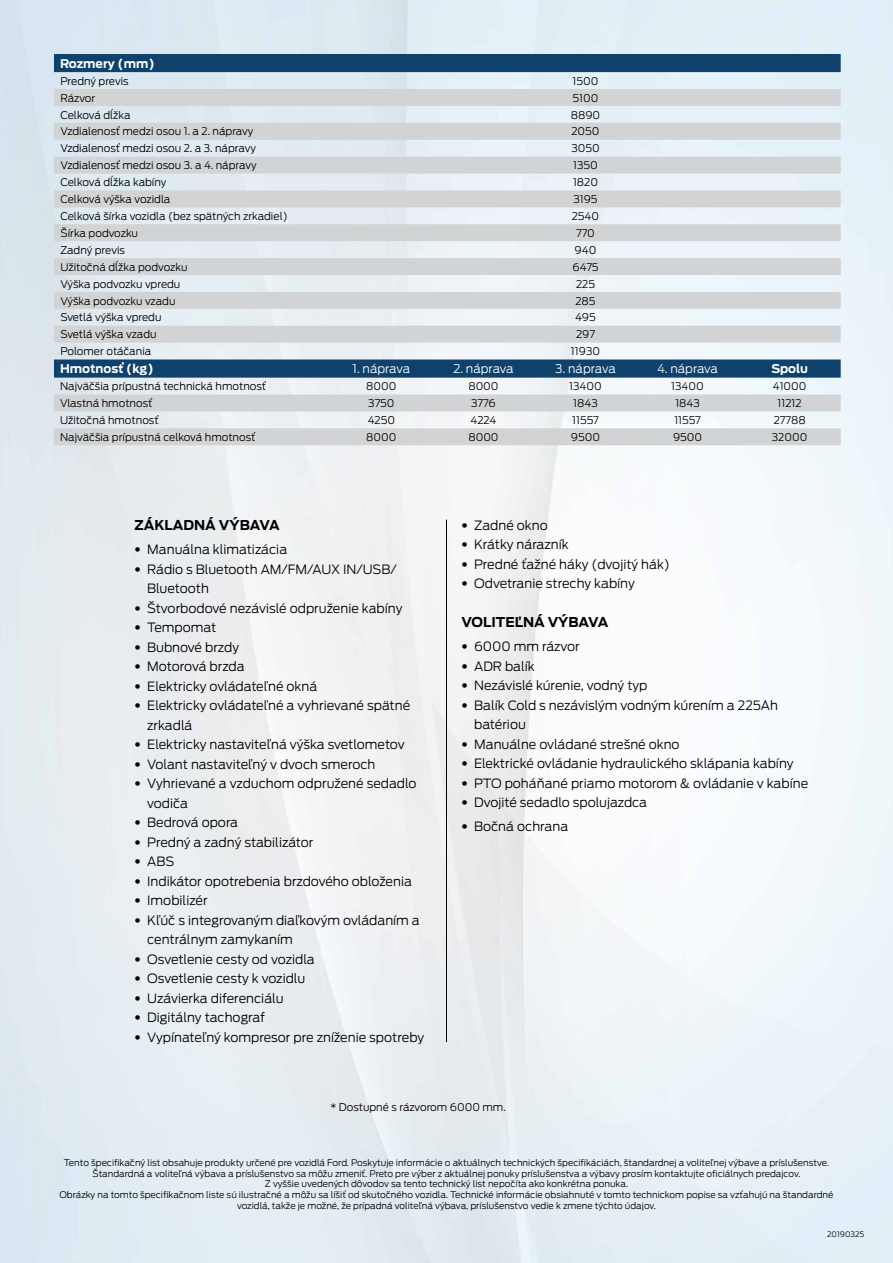
<style>
.page{position:relative;width:893px;height:1263px;background:#fff}
.page>*{position:absolute;margin:0;border:0;box-sizing:border-box;transform-origin:0 0}
.t1{font:700 13.5px "Ford Antenna";color:#000}
.t2{font:300 12.75px/19.5px "Ford Antenna";color:#000}
.t3{font:300 12px "Ford Antenna";letter-spacing:-.01em;color:#fff}
.t4{font:700 12px "Ford Antenna";color:#fff}
.t5{font:300 10.5px "Ford Antenna";color:#000}
.t6{font:300 9px/10.8px "Ford Antenna";color:#000;text-align:center}
.t7{font:300 7.5px "Ford Antenna";color:#000}
.s1{font-family:"Helvetica Neue LT Std";font-stretch:condensed}
</style>
<div class="page">
<hr style="left:446px;top:520px;width:1px;height:522px;background:#000">
<svg style="left:54px;top:54px;width:787px;height:35px;background:#7393ac"></svg>
<svg style="left:54px;top:89px;width:787px;height:356px;background:#d2d9de"></svg>
<p class="t4" style="left:60px;top:53px;width:96px">Rozmery (mm)</p>
<p class="t5" style="left:60px;top:72px;width:70px">Predný previs</p>
<p class="t5" style="left:573px;top:72px;width:27px">1500</p>
<p class="t5" style="left:60px;top:89px;width:36px">Rázvor</p>
<p class="t5" style="left:573px;top:89px;width:27px">5100</p>
<p class="t5" style="left:60px;top:106px;width:72px">Celková dĺžka</p>
<p class="t5" style="left:571px;top:106px;width:31px">8890</p>
<p class="t5" style="left:60px;top:123px;width:195px">Vzdialenosť medzi osou 1. a 2. nápravy</p>
<p class="t5" style="left:571px;top:123px;width:30px">2050</p>
<p class="t5" style="left:60px;top:140px;width:197px">Vzdialenosť medzi osou 2. a 3. nápravy</p>
<p class="t5" style="left:571px;top:140px;width:30px">3050</p>
<p class="t5" style="left:60px;top:157px;width:198px">Vzdialenosť medzi osou 3. a 4. nápravy</p>
<p class="t5" style="left:573px;top:157px;width:26px">1350</p>
<p class="t5" style="left:60px;top:173px;width:108px">Celková dĺžka kabíny</p>
<p class="t5" style="left:573px;top:173px;width:27px">1820</p>
<p class="t5" style="left:60px;top:190px;width:111px">Celková výška vozidla</p>
<p class="t5" style="left:573px;top:190px;width:26px">3195</p>
<p class="t5" style="left:60px;top:207px;width:229px">Celková šírka vozidla (bez spätných zrkadiel)</p>
<p class="t5" style="left:572px;top:207px;width:29px">2540</p>
<p class="t5" style="left:60px;top:224px;width:79px">Šírka podvozku</p>
<p class="t5" style="left:576px;top:224px;width:20px">770</p>
<p class="t5" style="left:60px;top:241px;width:66px">Zadný previs</p>
<p class="t5" style="left:575px;top:241px;width:23px">940</p>
<p class="t5" style="left:60px;top:258px;width:129px">Užitočná dĺžka podvozku</p>
<p class="t5" style="left:572px;top:258px;width:28px">6475</p>
<p class="t5" style="left:60px;top:275px;width:122px">Výška podvozku vpredu</p>
<p class="t5" style="left:576px;top:275px;width:21px">225</p>
<p class="t5" style="left:60px;top:292px;width:117px">Výška podvozku vzadu</p>
<p class="t5" style="left:575px;top:292px;width:22px">285</p>
<p class="t5" style="left:60px;top:309px;width:103px">Svetlá výška vpredu</p>
<p class="t5" style="left:575px;top:309px;width:22px">495</p>
<p class="t5" style="left:60px;top:326px;width:98px">Svetlá výška vzadu</p>
<p class="t5" style="left:576px;top:326px;width:20px">297</p>
<p class="t5" style="left:60px;top:343px;width:92px">Polomer otáčania</p>
<p class="t5" style="left:571px;top:343px;width:31px">11930</p>
<p class="t4" style="left:60px;top:358px;width:95px">Hmotnosť (kg)</p>
<p class="t3" style="left:353px;top:359px;width:59px">1. náprava</p>
<p class="t3" style="left:453px;top:359px;width:62px">2. náprava</p>
<p class="t3" style="left:555px;top:359px;width:62px">3. náprava</p>
<p class="t3" style="left:657px;top:359px;width:62px">4. náprava</p>
<p class="t4" style="left:771px;top:358px;width:38px">Spolu</p>
<p class="t5" style="left:60px;top:378px;width:208px">Najväčšia prípustná technická hmotnosť</p>
<p class="t5" style="left:366px;top:378px;width:32px">8000</p>
<p class="t5" style="left:468px;top:378px;width:32px">8000</p>
<p class="t5" style="left:569px;top:378px;width:34px">13400</p>
<p class="t5" style="left:671px;top:378px;width:34px">13400</p>
<p class="t5" style="left:773px;top:378px;width:35px">41000</p>
<p class="t5" style="left:60px;top:394px;width:94px">Vlastná hmotnosť</p>
<p class="t5" style="left:368px;top:394px;width:28px">3750</p>
<p class="t5" style="left:471px;top:394px;width:26px">3776</p>
<p class="t5" style="left:573px;top:394px;width:26px">1843</p>
<p class="t5" style="left:675px;top:394px;width:26px">1843</p>
<p class="t5" style="left:778px;top:394px;width:26px">11212</p>
<p class="t5" style="left:60px;top:411px;width:100px">Užitočná hmotnosť</p>
<p class="t5" style="left:368px;top:411px;width:29px">4250</p>
<p class="t5" style="left:470px;top:411px;width:28px">4224</p>
<p class="t5" style="left:572px;top:411px;width:28px">11557</p>
<p class="t5" style="left:674px;top:411px;width:28px">11557</p>
<p class="t5" style="left:774px;top:411px;width:33px">27788</p>
<p class="t5" style="left:60px;top:428px;width:197px">Najväčšia prípustná celková hmotnosť</p>
<p class="t5" style="left:366px;top:428px;width:32px">8000</p>
<p class="t5" style="left:468px;top:428px;width:32px">8000</p>
<p class="t5" style="left:571px;top:428px;width:31px">9500</p>
<p class="t5" style="left:673px;top:428px;width:31px">9500</p>
<p class="t5" style="left:772px;top:428px;width:37px">32000</p>
<p class="t1" style="left:134px;top:513px;width:147px">ZÁKLADNÁ VÝBAVA</p>
<p class="t2" style="left:134px;top:538px;width:154px"><span class="s1">•</span> Manuálna klimatizácia</p>
<p class="t2" style="left:147px;top:558px;width:251px;text-indent:-13px"><span class="s1">•</span> Rádio s Bluetooth AM/FM/AUX IN/USB/<br>Bluetooth</p>
<p class="t2" style="left:134px;top:597px;width:269px"><span class="s1">•</span> Štvorbodové nezávislé odpruženie kabíny</p>
<p class="t2" style="left:134px;top:616px;width:83px"><span class="s1">•</span> Tempomat</p>
<p class="t2" style="left:134px;top:636px;width:106px"><span class="s1">•</span> Bubnové brzdy</p>
<p class="t2" style="left:134px;top:655px;width:112px"><span class="s1">•</span> Motorová brzda</p>
<p class="t2" style="left:134px;top:675px;width:184px"><span class="s1">•</span> Elektricky ovládateľné okná</p>
<p class="t2" style="left:147px;top:694px;width:265px;text-indent:-13px"><span class="s1">•</span> Elektricky ovládateľné a vyhrievané spätné zrkadlá</p>
<p class="t2" style="left:134px;top:733px;width:272px"><span class="s1">•</span> Elektricky nastaviteľná výška svetlometov</p>
<p class="t2" style="left:134px;top:753px;width:242px"><span class="s1">•</span> Volant nastaviteľný v dvoch smeroch</p>
<p class="t2" style="left:147px;top:772px;width:271px;text-indent:-13px"><span class="s1">•</span> Vyhrievané a vzduchom odpružené sedadlo vodiča</p>
<p class="t2" style="left:134px;top:811px;width:105px"><span class="s1">•</span> Bedrová opora</p>
<p class="t2" style="left:134px;top:831px;width:180px"><span class="s1">•</span> Predný a zadný stabilizátor</p>
<p class="t2" style="left:134px;top:850px;width:41px"><span class="s1">•</span> ABS</p>
<p class="t2" style="left:134px;top:870px;width:279px"><span class="s1">•</span> Indikátor opotrebenia brzdového obloženia</p>
<p class="t2" style="left:134px;top:889px;width:75px"><span class="s1">•</span> Imobilizér</p>
<p class="t2" style="left:147px;top:909px;width:274px;text-indent:-13px"><span class="s1">•</span> Kľúč s integrovaným diaľkovým ovládaním a centrálnym zamykaním</p>
<p class="t2" style="left:134px;top:948px;width:182px"><span class="s1">•</span> Osvetlenie cesty od vozidla</p>
<p class="t2" style="left:134px;top:967px;width:172px"><span class="s1">•</span> Osvetlenie cesty k vozidlu</p>
<p class="t2" style="left:134px;top:987px;width:151px"><span class="s1">•</span> Uzávierka diferenciálu</p>
<p class="t2" style="left:134px;top:1006px;width:132px"><span class="s1">•</span> Digitálny tachograf</p>
<p class="t2" style="left:134px;top:1026px;width:291px"><span class="s1">•</span> Vypínateľný kompresor pre zníženie spotreby</p>
<p class="t2" style="left:461px;top:514px;width:88px"><span class="s1">•</span> Zadné okno</p>
<p class="t2" style="left:461px;top:533px;width:109px"><span class="s1">•</span> Krátky nárazník</p>
<p class="t2" style="left:461px;top:553px;width:210px"><span class="s1">•</span> Predné ťažné háky (dvojitý hák)</p>
<p class="t2" style="left:461px;top:572px;width:175px"><span class="s1">•</span> Odvetranie strechy kabíny</p>
<p class="t1" style="left:461px;top:610px;width:149px">VOLITEĽNÁ VÝBAVA</p>
<p class="t2" style="left:461px;top:635px;width:120px"><span class="s1">•</span> 6000 mm rázvor</p>
<p class="t2" style="left:461px;top:655px;width:75px"><span class="s1">•</span> ADR balík</p>
<p class="t2" style="left:461px;top:674px;width:188px"><span class="s1">•</span> Nezávislé kúrenie, vodný typ</p>
<p class="t2" style="left:474px;top:694px;width:305px;text-indent:-13px"><span class="s1">•</span> Balík Cold s nezávislým vodným kúrením a 225Ah batériou</p>
<p class="t2" style="left:461px;top:733px;width:220px"><span class="s1">•</span> Manuálne ovládané strešné okno</p>
<p class="t2" style="left:461px;top:752px;width:334px"><span class="s1">•</span> Elektrické ovládanie hydraulického sklápania kabíny</p>
<p class="t2" style="left:461px;top:772px;width:348px"><span class="s1">•</span> PTO poháňané priamo motorom &amp; ovládanie v kabíne</p>
<p class="t2" style="left:461px;top:791px;width:187px"><span class="s1">•</span> Dvojité sedadlo spolujazdca</p>
<p class="t2" style="left:461px;top:815px;width:108px"><span class="s1">•</span> Bočná ochrana</p>
<p class="t5" style="left:330px;top:1098px;width:177px">* Dostupné s rázvorom 6000 mm.</p>
<p class="t6" style="left:59px;top:1156px;width:776px">Tento špecifikačný list obsahuje produkty určené pre vozidlá Ford. Poskytuje informácie o aktuálnych technických špecifikáciách, štandardnej a voliteľnej výbave a príslušenstve.<br>Štandardná a voliteľná výbava a príslušenstvo sa môžu zmeniť. Preto pre výber z aktuálnej ponuky príslušenstva a výbavy prosím kontaktujte oficiálnych predajcov.<br>Z vyššie uvedených dôvodov sa tento technický list nepočíta ako konkrétna ponuka.<br>Obrázky na tomto špecifikačnom liste sú ilustračné a môžu sa líšiť od skutočného vozidla. Technické informácie obsiahnuté v tomto technickom popise sa vzťahujú na štandardné vozidlá, takže je možné, že prípadná voliteľná výbava, príslušenstvo vedie k zmene týchto údajov.</p>
<p class="t7" style="left:827px;top:1227px;width:39px">20190325</p>
</div>
